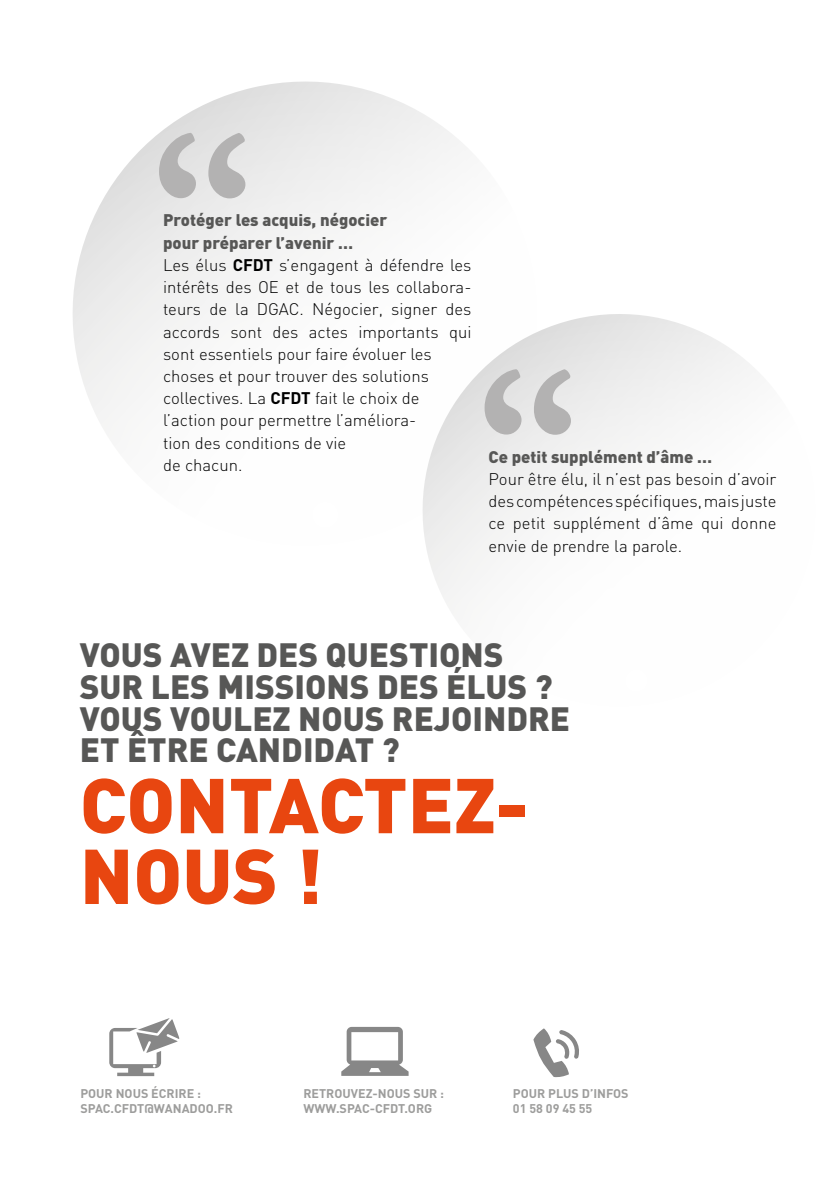
<style>
.page{position:relative;width:840px;height:1191px;background:#fff}
.page>*{position:absolute;margin:0;border:0;box-sizing:border-box;transform-origin:0 0}
.t1{font:700 208.2px "Garamond";color:#b3b2b2}
.t2{font:900 76.4px/70.8px "DIN";color:#e84610}
.t3{font:900 33.2px/32px "DIN";color:#575756}
.t4{font:300 16.6px/22.2px "DIN";color:#000}
.t5{font:900 16.6px "DIN";color:#575756}
.t6{font:700 12.4px/15.2px "DIN";color:#9d9d9c}
.s1{font-weight:900;color:#575756}
.s2{font-weight:700}
</style>
<div class="page">
<svg style="left:432px;top:314px;width:318px;height:295px"></svg>
<svg style="left:73px;top:81px;width:487px;height:488px"></svg>
<svg style="left:341px;top:1027px;width:67px;height:48px"></svg>
<svg style="left:109px;top:1018px;width:70px;height:58px"></svg>
<svg style="left:533px;top:1028px;width:46px;height:49px"></svg>
<h1 class="t1" style="left:149px;top:76px;width:103px">“</h1>
<p class="t4" style="left:163px;top:209px;width:310px"><span class="s1">Protéger les acquis, négocier<br>pour préparer l’avenir …<br></span>Les élus <span class="s2">CFDT</span> s’engagent à défendre les intérêts des OE et de tous les collabora&shy;teurs de la DGAC. Négocier, signer des accords sont des actes importants qui sont essentiels pour faire évoluer les choses et pour trouver des solutions collectives. La <span class="s2">CFDT</span> fait le choix de l’action pour permettre l’améliora-<br>tion des conditions de vie<br>de chacun.</p>
<h1 class="t1" style="left:474px;top:312px;width:103px">“</h1>
<p class="t5" style="left:488px;top:446px;width:225px">Ce petit supplément d’âme …</p>
<p class="t4" style="left:488px;top:468px;width:289px;text-align:justify">Pour être élu, il n’est pas besoin d’avoir des compétences spécifiques, mais juste ce petit supplément d’âme qui donne</p>
<p class="t4" style="left:488px;top:534px;width:195px">envie de prendre la parole.</p>
<h3 class="t3" style="left:80px;top:637px;width:491px">VOUS AVEZ DES QUESTIONS<br>SUR LES MISSIONS DES ÉLUS ?<br>VOUS VOULEZ NOUS REJOINDRE<br>ET ÊTRE CANDIDAT ?</h3>
<h2 class="t2" style="left:80px;top:766px;width:449px">CONTACTEZ-<br>NOUS !</h2>
<p class="t6" style="left:80px;top:1085px;width:154px">POUR NOUS ÉCRIRE :<br>SPAC.CFDT@WANADOO.FR</p>
<p class="t6" style="left:303px;top:1085px;width:142px">RETROUVEZ-NOUS SUR :<br>WWW.SPAC-CFDT.ORG</p>
<p class="t6" style="left:512px;top:1085px;width:117px">POUR PLUS D’INFOS<br>01 58 09 45 55</p>
</div>
